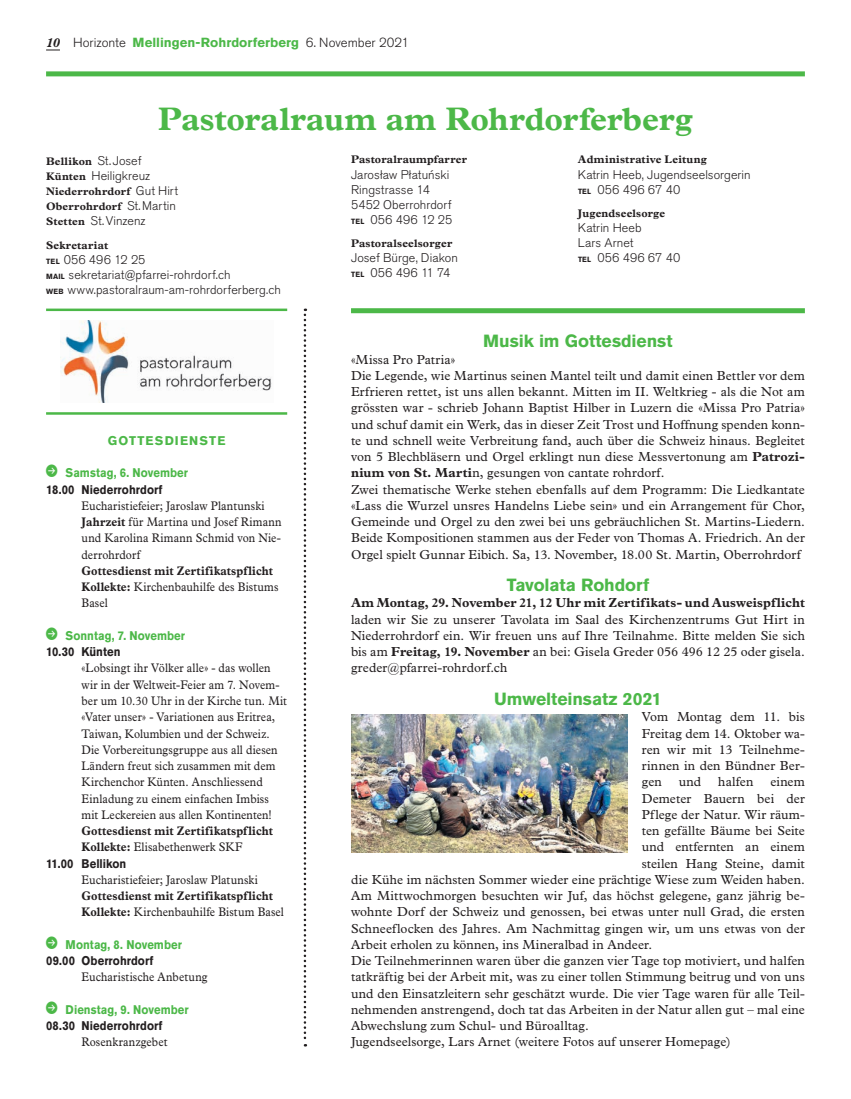
<style>
.page{position:relative;width:851px;height:1099px;background:#fff}
.page>*{position:absolute;margin:0;border:0;box-sizing:border-box;transform-origin:0 0}
.t1{font:700 32.5px "Plantin MT Pro";color:#4cb848}
.t2{font:700 17.5px "Akzidenz Grotesk Pro";letter-spacing:-.005em;color:#4cb848}
.t3{font:13.12px/16.2px "Plantin Std";letter-spacing:.01em;color:#231f20;text-align:justify}
.t4{font:700 13.12px "Plantin Std";letter-spacing:.005em;color:#231f20}
.t5{font:700 13.12px "Akzidenz Grotesk Pro";letter-spacing:.005em;color:#4cb848}
.t6{font:12.5px/16.2px "Plantin Std";letter-spacing:.01em;color:#231f20;scale:.9 1}
.t7{font:300 12.5px/15px "Akzidenz Grotesk Pro";letter-spacing:.005em;color:#231f20}
.t8{font:700 12.5px/16.2px "Plantin Std";letter-spacing:.015em;color:#231f20;scale:.9 1}
.t9{font:700 12.5px "Akzidenz Grotesk Pro";letter-spacing:.005em;color:#231f20;scale:.9 1}
.t10{font:700 12.5px "Akzidenz Grotesk Pro";letter-spacing:.005em;color:#4cb848;scale:.9 1}
.t11{font:700 12.5px "Akzidenz Grotesk Pro";letter-spacing:.09em;color:#4cb848}
.t12{font:700 11px "Plantin MT Pro";letter-spacing:.015em;color:#231f20}
.t13{font:700 11px/15px "Plantin Std";letter-spacing:.015em;color:#231f20}
.s1{font-family:"Plantin Std";font-style:italic;color:#231f20}
.s2{font-weight:300;color:#231f20}
.s3{font-family:"Akzidenz Grotesk Pro";font-weight:300;font-size:12.5px}
.s4{font-family:"Plantin Std";font-weight:700;font-size:11px}
.s5{font-weight:700;font-size:7.5px}
.s6{font-weight:700}
.s7{font-weight:400}
</style>
<div class="page">
<svg style="left:46px;top:50px;width:14px;height:1px"></svg>
<svg style="left:303px;top:308px;width:3px;height:738px"></svg>
<img style="left:351px;top:714px;width:276px;height:138px">
<div style="left:351px;top:308px;width:453px;height:5px;background:#4cb848"></div>
<hr style="left:46px;top:412px;width:241px;height:2px;background:#4cb848">
<div style="left:46px;top:71px;width:758px;height:5px;background:#4cb848"></div>
<hr style="left:46px;top:308px;width:241px;height:3px;background:#4cb848">
<img style="left:60px;top:320px;width:212px;height:82px">
<p class="t5" style="left:46px;top:34px;width:364px"><span class="s1">10</span> <span class="s2">Horizonte</span> Mellingen-Rohrdorferberg <span class="s2">6. November 2021</span></p>
<h1 class="t1" style="left:158px;top:99px;width:536px">Pastoralraum am Rohrdorferberg</h1>
<p class="t13" style="left:46px;top:154px;width:97px">Bellikon <span class="s3">St. Josef</span></p>
<p class="t7" style="left:46px;top:168px;width:106px"><span class="s4">Künten</span> Heiligkreuz</p>
<p class="t13" style="left:46px;top:184px;width:133px">Niederrohrdorf <span class="s3">Gut Hirt<br></span>Oberrohrdorf <span class="s3">St.Martin</span></p>
<p class="t7" style="left:46px;top:213px;width:101px"><span class="s4">Stetten</span> St.Vinzenz</p>
<p class="t12" style="left:46px;top:239px;width:64px">Sekretariat</p>
<p class="t7" style="left:46px;top:252px;width:236px"><span class="s5">TEL</span> 056 496 12 25<br><span class="s5">MAIL</span> sekretariat@pfarrei-rohrdorf.ch<br><span class="s5">WEB</span> www.pastoralraum-am-rohrdorferberg.ch</p>
<p class="t11" style="left:108px;top:432px;width:119px">GOTTESDIENSTE</p>
<p class="t10" style="left:66px;top:465px;width:138px">Samstag, 6. November</p>
<p class="t9" style="left:46px;top:481px;width:131px">18.00 Niederrohrdorf</p>
<p class="t6" style="left:82px;top:497px;width:224px">Eucharistiefeier; Jaroslaw Plantunski<br><span class="s6">Jahrzeit</span> für Martina und Josef Rimann und Karolina Rimann Schmid von Nie&shy;derrohrdorf</p>
<p class="t8" style="left:82px;top:562px;width:220px">Gottesdienst mit Zertifikatspflicht<br>Kollekte: <span class="s7">Kirchenbauhilfe des Bistums<br>Basel</span></p>
<p class="t10" style="left:66px;top:627px;width:134px">Sonntag, 7. November</p>
<p class="t9" style="left:46px;top:643px;width:84px">10.30 Künten</p>
<p class="t6" style="left:81px;top:660px;width:230px">«Lobsingt ihr Völker alle» - das wollen wir in der Weltweit-Feier am 7. Novem&shy;ber um 10.30 Uhr in der Kirche tun. Mit «Vater unser» - Variationen aus Eritrea, Taiwan, Kolumbien und der Schweiz.<br>Die Vorbereitungsgruppe aus all diesen Ländern freut sich zusammen mit dem Kirchenchor Künten. Anschliessend Einladung zu einem einfachen Imbiss mit Leckereien aus allen Kontinenten!</p>
<p class="t8" style="left:81px;top:822px;width:214px">Gottesdienst mit Zertifikatspflicht<br>Kollekte: <span class="s7">Elisabethenwerk SKF</span></p>
<p class="t9" style="left:46px;top:855px;width:91px">11.00 Bellikon</p>
<p class="t6" style="left:82px;top:871px;width:197px">Eucharistiefeier; Jaroslaw Platunski</p>
<p class="t8" style="left:82px;top:887px;width:226px">Gottesdienst mit Zertifikatspflicht<br>Kollekte: <span class="s7">Kirchenbauhilfe Bistum Basel</span></p>
<p class="t10" style="left:66px;top:936px;width:131px">Montag, 8. November</p>
<p class="t9" style="left:46px;top:952px;width:121px">09.00 Oberrohrdorf</p>
<p class="t6" style="left:82px;top:969px;width:141px">Eucharistische Anbetung</p>
<p class="t10" style="left:66px;top:1001px;width:138px">Dienstag, 9. November</p>
<p class="t9" style="left:46px;top:1017px;width:131px">08.30 Niederrohrdorf</p>
<p class="t6" style="left:82px;top:1034px;width:97px">Rosenkranzgebet</p>
<p class="t12" style="left:351px;top:153px;width:117px">Pastoralraumpfarrer</p>
<p class="t7" style="left:351px;top:167px;width:103px">Jarosław Płatuński<br>Ringstrasse 14<br>5452 Oberrohrdorf<br><span class="s5">TEL</span> 056 496 12 25</p>
<p class="t12" style="left:351px;top:237px;width:103px">Pastoralseelsorger</p>
<p class="t7" style="left:351px;top:250px;width:108px">Josef Bürge, Diakon<br><span class="s5">TEL</span> 056 496 11 74</p>
<p class="t12" style="left:578px;top:153px;width:130px">Administrative Leitung</p>
<p class="t7" style="left:578px;top:167px;width:174px">Katrin Heeb, Jugendseelsorgerin<br><span class="s5">TEL</span> 056 496 67 40</p>
<p class="t12" style="left:578px;top:207px;width:89px">Jugendseelsorge</p>
<p class="t7" style="left:578px;top:220px;width:104px">Katrin Heeb<br>Lars Arnet<br><span class="s5">TEL</span> 056 496 67 40</p>
<h2 class="t2" style="left:483px;top:330px;width:191px">Musik im Gottesdienst</h2>
<p class="t3" style="left:351px;top:351px;width:455px;text-align:left">«Missa Pro Patria»<br>Die Legende, wie Martinus seinen Mantel teilt und damit einen Bettler vor dem Erfrieren rettet, ist uns allen bekannt. Mitten im II. Weltkrieg - als die Not am grössten war - schrieb Johann Baptist Hilber in Luzern die «Missa Pro Patria» und schuf damit ein Werk, das in dieser Zeit Trost und Hoffnung spenden konn&shy;te und schnell weite Verbreitung fand, auch über die Schweiz hinaus. Begleitet von 5 Blechbläsern und Orgel erklingt nun diese Messvertonung am <span class="s6">Patrozi&shy;nium von St. Marti</span>n, gesungen von cantate rohrdorf.<br>Zwei thematische Werke stehen ebenfalls auf dem Programm: Die Liedkantate «Lass die Wurzel unsres Handelns Liebe sein» und ein Arrangement für Chor, Gemeinde und Orgel zu den zwei bei uns gebräuchlichen St. Martins-Liedern.<br>Beide Kompositionen stammen aus der Feder von Thomas A. Friedrich. An der Orgel spielt Gunnar Eibich. Sa, 13. November, 18.00 St. Martin, Oberrohrdorf</p>
<h2 class="t2" style="left:506px;top:573px;width:144px">Tavolata Rohdorf</h2>
<p class="t4" style="left:351px;top:595px;width:455px">Am Montag, 29. November 21, 12 Uhr mit Zertifikats- und Ausweispflicht</p>
<p class="t3" style="left:351px;top:611px;width:455px">laden wir Sie zu unserer Tavolata im Saal des Kirchenzentrums Gut Hirt in Niederrohrdorf ein. Wir freuen uns auf Ihre Teilnahme. Bitte melden Sie sich bis am <span class="s6">Freitag, 19. November</span> an bei: Gisela Greder 056 496 12 25 oder gisela. greder@pfarrei-rohrdorf.ch</p>
<h2 class="t2" style="left:494px;top:687px;width:169px">Umwelteinsatz 2021</h2>
<p class="t3" style="left:641px;top:708px;width:164px">Vom Montag dem 11. bis Freitag dem 14. Oktober wa&shy;ren wir mit 13 Teilnehme&shy;rinnen in den Bündner Ber&shy;gen</p>
<p class="t3" style="left:678px;top:773px;width:24px">und</p>
<p class="t3" style="left:718px;top:773px;width:37px">halfen</p>
<p class="t3" style="left:770px;top:773px;width:36px">einem</p>
<p class="t3" style="left:641px;top:790px;width:165px">Demeter Bauern bei der</p>
<p class="t3" style="left:641px;top:806px;width:164px">Pflege der Natur. Wir räum-</p>
<p class="t3" style="left:641px;top:822px;width:165px">ten gefällte Bäume bei Seite</p>
<p class="t3" style="left:641px;top:838px;width:164px">und entfernten an einem</p>
<p class="t3" style="left:641px;top:855px;width:164px">steilen Hang Steine, damit</p>
<p class="t3" style="left:351px;top:871px;width:455px">die Kühe im nächsten Sommer wieder eine prächtige Wiese zum Weiden haben.</p>
<p class="t3" style="left:351px;top:887px;width:455px">Am Mittwochmorgen besuchten wir Juf, das höchst gelegene, ganz jährig be-</p>
<p class="t3" style="left:351px;top:903px;width:455px">wohnte Dorf der Schweiz und genossen, bei etwas unter null Grad, die ersten</p>
<p class="t3" style="left:351px;top:920px;width:455px">Schneeflocken des Jahres. Am Nachmittag gingen wir, um uns etwas von der</p>
<p class="t3" style="left:351px;top:936px;width:303px">Arbeit erholen zu können, ins Mineralbad in Andeer.</p>
<p class="t3" style="left:351px;top:952px;width:455px">Die Teilnehmerinnen waren über die ganzen vier Tage top motiviert, und halfen</p>
<p class="t3" style="left:351px;top:968px;width:455px">tatkräftig bei der Arbeit mit, was zu einer tollen Stimmung beitrug und von uns</p>
<p class="t3" style="left:351px;top:985px;width:455px">und den Einsatzleitern sehr geschätzt wurde. Die vier Tage waren für alle Teil-</p>
<p class="t3" style="left:351px;top:1001px;width:455px">nehmenden anstrengend, doch tat das Arbeiten in der Natur allen gut – mal eine</p>
<p class="t3" style="left:351px;top:1017px;width:239px">Abwechslung zum Schul- und Büroalltag.</p>
<p class="t3" style="left:351px;top:1033px;width:381px">Jugendseelsorge, Lars Arnet (weitere Fotos auf unserer Homepage)</p>
</div>
